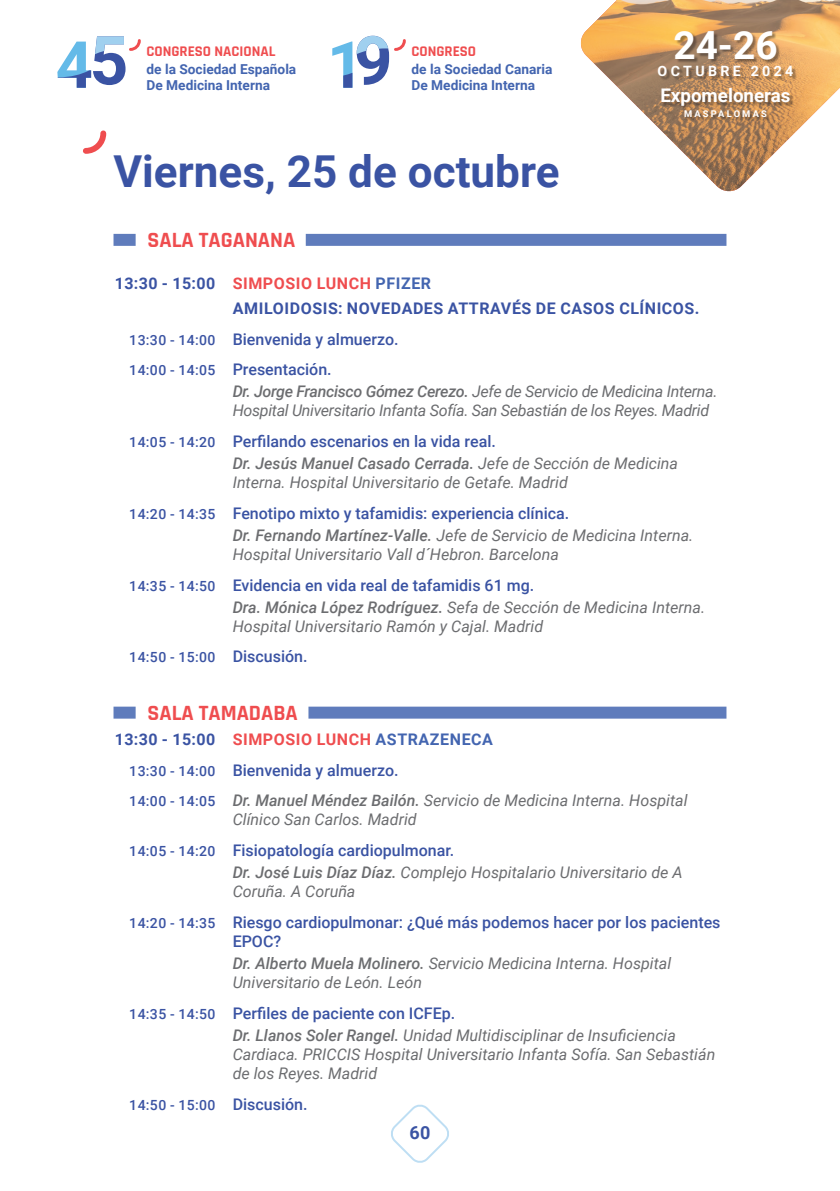
<style>
.page{position:relative;width:840px;height:1191px;background:#fff}
.page>*{position:absolute;margin:0;border:0;box-sizing:border-box;transform-origin:0 0}
.t1{font:700 65px "Roboto";color:#64bae8}
.t2{font:700 44px "Roboto";color:#3a53a3}
.t3{font:700 38.8px "Roboto";color:#fff}
.t4{font:700 22px "Rajdhani";color:#ef4d4f}
.t5{font:700 18.8px "Roboto";color:#fff}
.t6{font:700 18px "Roboto";color:#3a53a3}
.t7{font:italic 16px/19.2px "Roboto";color:#6c6d70}
.t8{font:500 16px/30.6px "Roboto";color:#3a53a3}
.t9{font:italic 16px/19.2px "Roboto";letter-spacing:-.02em;color:#6c6d70}
.t10{font:700 16px/24.8px "Roboto";letter-spacing:.035em;color:#3a53a3}
.t11{font:700 14.8px "Rajdhani";color:#ef4d4f}
.t12{font:700 14.2px "Roboto";letter-spacing:.235em;color:#fff}
.t13{font:500 14px "Roboto";letter-spacing:.035em;color:#3a53a3}
.t14{font:700 13.8px/15.8px "Roboto";color:#4365b0}
.t15{font:700 9.4px "Roboto";letter-spacing:.235em;color:#fff}
.s1{font-size:67.4px;color:#3a53a3}
.s2{color:#ef4d4f}
.s3{color:#4365b0}
.s4{font-size:14px}
.s5{font-weight:500}
.s6{font-style:italic;color:#6c6d70}
.s7{font-weight:400;font-style:italic;color:#6c6d70}
.s8{font-weight:500;font-style:normal;font-size:14px;color:#3a53a3}
.s9{font-weight:500;font-style:normal;color:#3a53a3}
.s10{font-size:16px}
.s11{font-weight:700;font-style:normal;color:#3a53a3}
.s12{font-weight:700;font-style:normal;color:#ef4d4f}
.s13{font-weight:700;font-style:normal;color:#4365b0}
</style>
<div class="page">
<svg style="left:391px;top:1104px;width:58px;height:59px"></svg>
<svg style="left:95px;top:36px;width:46px;height:18px"></svg>
<svg style="left:58px;top:70px;width:33px;height:18px"></svg>
<svg style="left:356px;top:36px;width:50px;height:18px"></svg>
<svg style="left:343px;top:73px;width:9px;height:15px"></svg>
<img style="left:581px;top:0;width:258px;height:192px">
<div style="left:659px;top:32px;width:138px;height:48px;background:#231f20;opacity:.45"></div>
<div style="left:662px;top:89px;width:131px;height:32px;background:#231f20;opacity:.45"></div>
<svg style="left:83px;top:130px;width:24px;height:24px"></svg>
<div style="left:113px;top:234px;width:22px;height:12px;background:#5f7cbc"></div>
<div style="left:305px;top:234px;width:421px;height:12px;background:#5f7cbc"></div>
<div style="left:113px;top:706px;width:22px;height:12px;background:#5f7cbc"></div>
<div style="left:308px;top:706px;width:418px;height:12px;background:#5f7cbc"></div>
<h1 class="t1" style="left:56px;top:19px;width:74px">4<span class="s1">5</span></h1>
<p class="t11" style="left:146px;top:42px;width:130px">CONGRESO NACIONAL</p>
<p class="t14" style="left:146px;top:60px;width:151px">de la Sociedad Española<br>De Medicina Interna</p>
<h1 class="t1" style="left:327px;top:19px;width:67px">1<span class="s1">9</span></h1>
<h3 class="t3" style="left:673px;top:18px;width:106px">24-26</h3>
<p class="t11" style="left:411px;top:42px;width:66px">CONGRESO</p>
<p class="t14" style="left:411px;top:60px;width:142px">de la Sociedad Canaria<br>De Medicina Interna</p>
<p class="t12" style="left:657px;top:61px;width:137px">OCTUBRE 2024</p>
<p class="t5" style="left:660px;top:82px;width:132px">Expomeloneras</p>
<p class="t15" style="left:683px;top:107px;width:84px">MASPALOMAS</p>
<h2 class="t2" style="left:113px;top:140px;width:447px">Viernes, 25 de octubre</h2>
<h3 class="t4" style="left:147px;top:227px;width:149px">SALA TAGANANA</h3>
<p class="t10" style="left:233px;top:270px;width:467px;text-indent:-118px">13:30 - 15:00 <span class="s2">SIMPOSIO LUNCH</span> <span class="s3">PFIZER<br></span>AMILOIDOSIS: NOVEDADES ATTRAVÉS DE CASOS CLÍNICOS.</p>
<p class="t8" style="left:129px;top:323px;width:271px"><span class="s4">13:30 - 14:00</span> Bienvenida y almuerzo.<br><span class="s4">14:00 - 14:05</span> Presentación.</p>
<p class="t9" style="left:232px;top:381px;width:486px"><span class="s5">Dr. Jorge Francisco Gómez Cerezo.</span> Jefe de Servicio de Medicina Interna.<br>Hospital Universitario Infanta Sofía. San Sebastián de los Reyes. Madrid</p>
<p class="t8" style="left:232px;top:430px;width:446px;line-height:22px;text-indent:-103px"><span class="s4">14:05 - 14:20</span> Perfilando escenarios en la vida real.<br><span class="s6">Dr. Jesús Manuel Casado Cerrada.</span> <span class="s7">Jefe de Sección de Medicina</span></p>
<p class="t7" style="left:129px;top:466px;width:441px;line-height:30.6px;text-align:right">Interna. Hospital Universitario de Getafe. Madrid<br><span class="s8">14:20 - 14:35</span> <span class="s9">Fenotipo mixto y tafamidis: experiencia clínica.</span></p>
<p class="t7" style="left:232px;top:525px;width:462px"><span class="s5">Dr. Fernando Martínez-Valle.</span> Jefe de Servicio de Medicina Interna.<br>Hospital Universitario Vall d´Hebron. Barcelona</p>
<p class="t8" style="left:232px;top:573px;width:473px;line-height:22px;text-indent:-103px"><span class="s4">14:35 - 14:50</span> Evidencia en vida real de tafamidis 61 mg.<br><span class="s6">Dra. Mónica López Rodríguez.</span> <span class="s7">Sefa de Sección de Medicina Interna.</span></p>
<p class="t7" style="left:232px;top:616px;width:312px">Hospital Universitario Ramón y Cajal. Madrid</p>
<p class="t13" style="left:129px;top:647px;width:180px">14:50 - 15:00 <span class="s10">Discusión.</span></p>
<h3 class="t4" style="left:147px;top:699px;width:152px">SALA TAMADABA</h3>
<p class="t7" style="left:129px;top:723px;width:559px;line-height:30.6px;text-indent:-15px"><span class="s11">13:30 - 15:00</span> <span class="s12">SIMPOSIO LUNCH</span> <span class="s13">ASTRAZENECA<br></span><span class="s8">13:30 - 14:00</span> <span class="s9">Bienvenida y almuerzo.<br></span><span class="s8">14:00 - 14:05</span> <span class="s5">Dr. Manuel Méndez Bailón.</span> Servicio de Medicina Interna. Hospital</p>
<p class="t8" style="left:129px;top:803px;width:326px;text-indent:103px"><span class="s7">Clínico San Carlos. Madrid<br></span><span class="s4">14:05 - 14:20</span> Fisiopatología cardiopulmonar.</p>
<p class="t7" style="left:232px;top:862px;width:451px"><span class="s5">Dr. José Luis Díaz Díaz.</span> Complejo Hospitalario Universitario de A<br>Coruña. A Coruña</p>
<p class="t8" style="left:232px;top:911px;width:489px;line-height:19.2px;text-indent:-103px"><span class="s4">14:20 - 14:35</span> Riesgo cardiopulmonar: ¿Qué más podemos hacer por los pacientes<br>EPOC?</p>
<p class="t7" style="left:232px;top:953px;width:440px"><span class="s5">Dr. Alberto Muela Molinero.</span> Servicio Medicina Interna. Hospital<br>Universitario de León. León</p>
<p class="t7" style="left:232px;top:1001px;width:444px;line-height:22px;text-indent:-103px"><span class="s8">14:35 - 14:50</span> <span class="s9">Perfiles de paciente con ICFEp.<br></span><span class="s5">Dr. Llanos Soler Rangel.</span> Unidad Multidisciplinar de Insuficiencia</p>
<p class="t7" style="left:232px;top:1044px;width:484px">Cardiaca. PRICCIS Hospital Universitario Infanta Sofía. San Sebastián de los Reyes. Madrid</p>
<p class="t13" style="left:129px;top:1094px;width:180px">14:50 - 15:00 <span class="s10">Discusión.</span></p>
<p class="t6" style="left:409px;top:1119px;width:22px">60</p>
</div>
